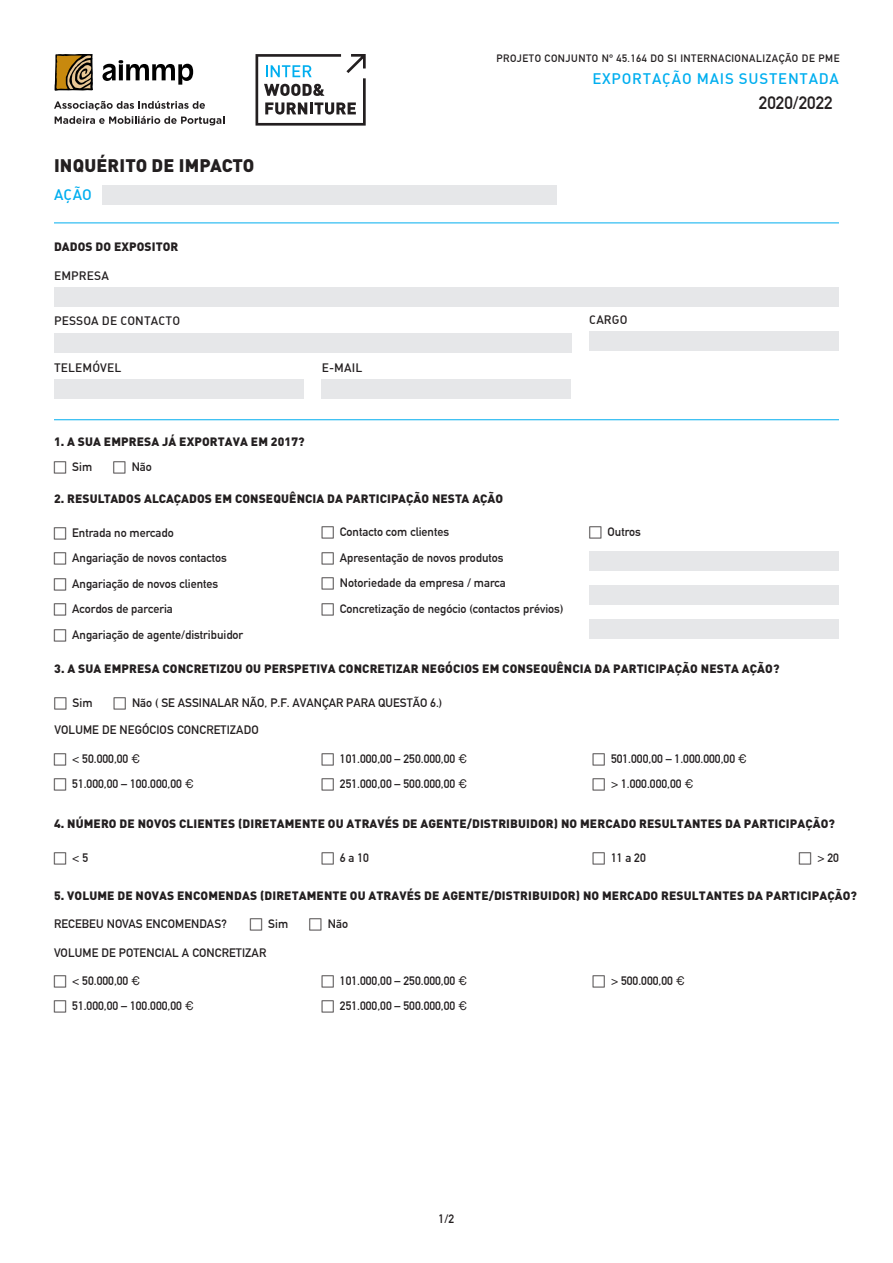
<style>
.page{position:relative;width:893px;height:1263px;background:#fff}
.page>*{position:absolute;margin:0;border:0;box-sizing:border-box;transform-origin:0 0}
.t1{font:900 18px "DIN";letter-spacing:.01em;color:#231f20}
.t2{font:700 17.7px "DIN Alternate";color:#231f20}
.t3{font:500 15px "DIN Alternate";letter-spacing:.05em;color:#00aeef}
.t4{font:700 12px/25.5px "DIN Alternate";color:#231f20}
.t5{font:900 12px "DIN";letter-spacing:.01em;color:#231f20}
.t6{font:700 12px "DIN Alternate";color:#231f20}
.t7{font:500 12px "DIN Alternate";letter-spacing:.01em;color:#231f20}
.t8{font:700 10.5px "DIN Alternate";letter-spacing:.05em;color:#231f20}
.s1{font-style:inherit}
.s2{font-family:"Helvetica";font-weight:400}
</style>
<div class="page">
<svg style="left:255px;top:54px;width:111px;height:72px"></svg>
<hr style="left:54px;top:222px;width:785px;height:1px;background:#00aeef">
<hr style="left:54px;top:419px;width:785px;height:1px;background:#00aeef">
<div style="left:54px;top:288px;width:785px;height:19px;background:#e6e7e9"></div>
<div style="left:54px;top:333px;width:517px;height:19px;background:#e6e7e9"></div>
<div style="left:54px;top:380px;width:250px;height:19px;background:#e6e7e9"></div>
<div style="left:322px;top:380px;width:249px;height:19px;background:#e6e7e9"></div>
<div style="left:589px;top:332px;width:250px;height:19px;background:#e6e7e9"></div>
<div style="left:589px;top:551px;width:250px;height:19px;background:#e6e7e9"></div>
<div style="left:589px;top:585px;width:250px;height:19px;background:#e6e7e9"></div>
<div style="left:589px;top:619px;width:250px;height:20px;background:#e6e7e9"></div>
<svg style="left:55px;top:54px;width:38px;height:37px"></svg>
<svg style="left:102px;top:60px;width:91px;height:25px"></svg>
<svg style="left:54px;top:101px;width:151px;height:9px"></svg>
<svg style="left:55px;top:116px;width:169px;height:9px"></svg>
<div style="left:102px;top:186px;width:455px;height:19px;background:#e6e7e9"></div>
<h1 class="t1" style="left:54px;top:153px;width:202px">INQUÉRITO DE IMPACTO</h1>
<p class="t3" style="left:54px;top:185px;width:39px">AÇÃO</p>
<p class="t5" style="left:54px;top:239px;width:126px">DADOS DO EXPOSITOR</p>
<p class="t7" style="left:54px;top:268px;width:56px">EMPRESA</p>
<p class="t7" style="left:54px;top:313px;width:128px">PESSOA DE CONTACTO</p>
<p class="t7" style="left:54px;top:360px;width:69px">TELEMÓVEL</p>
<p class="t7" style="left:322px;top:360px;width:42px">E-MAIL</p>
<p class="t5" style="left:54px;top:434px;width:252px">1. A SUA EMPRESA JÁ EXPORTAVA EM 2017?</p>
<p class="t4" style="left:72px;top:453px;width:21px">Sim</p>
<p class="t4" style="left:132px;top:453px;width:22px">Não</p>
<p class="t8" style="left:496px;top:50px;width:345px">PROJETO CONJUNTO Nº <span class="s1">45.164</span> DO SI INTERNACIONALIZAÇÃO DE PME</p>
<h2 class="t2" style="left:759px;top:89px;width:75px">20<span class="s1">20</span>/202<span class="s1">2</span></h2>
<p class="t3" style="left:592px;top:69px;width:248px">EXPORTAÇÃO MAIS SUSTENTADA</p>
<p class="t7" style="left:589px;top:312px;width:40px">CARGO</p>
<p class="t5" style="left:54px;top:490px;width:451px">2. RESULTADOS ALCAÇADOS EM CONSEQUÊNCIA DA PARTICIPAÇÃO NESTA AÇÃO</p>
<p class="t4" style="left:72px;top:519px;width:173px">Entrada no mercado<br>Angariação de novos contactos<br>Angariação de novos clientes<br>Acordos de parceria<br>Angariação de agente/distribuidor</p>
<p class="t4" style="left:340px;top:519px;width:225px">Contacto com clientes<br>Apresentação de novos produtos Notoriedade da empresa / marca Concretização de negócio (contactos prévios)</p>
<p class="t4" style="left:608px;top:519px;width:35px">Outros</p>
<p class="t5" style="left:54px;top:660px;width:727px">3. A SUA EMPRESA CONCRETIZOU OU PERSPETIVA CONCRETIZAR NEGÓCIOS EM CONSEQUÊNCIA DA PARTICIPAÇÃO NESTA AÇÃO?</p>
<p class="t4" style="left:73px;top:689px;width:21px">Sim</p>
<p class="t6" style="left:132px;top:693px;width:312px"><span class="s1">Não</span> ( SE ASSINALAR NÃO, P.F. AVANÇAR PARA QUESTÃO 6.)</p>
<p class="t4" style="left:54px;top:717px;width:206px">VOLUME DE NEGÓCIOS CONCRETIZADO</p>
<p class="t4" style="left:72px;top:745px;width:123px">&lt; 50.000,00 <span class="s2">€<br></span>51.000,00 – 100.000,00 <span class="s2">€</span></p>
<p class="t4" style="left:340px;top:745px;width:129px">101.000,00 – 250.000,00 <span class="s2">€<br></span>251.000,00 – 500.000,00 <span class="s2">€</span></p>
<p class="t4" style="left:611px;top:745px;width:137px">501.000,00 – 1.000.000,00 <span class="s2">€ </span>&gt; 1.000.000,00 <span class="s2">€</span></p>
<p class="t5" style="left:54px;top:815px;width:782px">4. NÚMERO DE NOVOS CLIENTES (DIRETAMENTE OU ATRAVÉS DE AGENTE/DISTRIBUIDOR) NO MERCADO RESULTANTES DA PARTICIPAÇÃO?</p>
<p class="t4" style="left:72px;top:844px;width:17px">&lt; 5</p>
<p class="t4" style="left:340px;top:844px;width:31px">6 a 10</p>
<p class="t4" style="left:611px;top:844px;width:36px">11 a 20</p>
<p class="t4" style="left:817px;top:844px;width:23px">&gt; 20</p>
<p class="t5" style="left:54px;top:887px;width:804px">5. VOLUME DE NOVAS ENCOMENDAS (DIRETAMENTE OU ATRAVÉS DE AGENTE/DISTRIBUIDOR) NO MERCADO RESULTANTES DA PARTICIPAÇÃO?</p>
<p class="t4" style="left:54px;top:910px;width:174px">RECEBEU NOVAS ENCOMENDAS?</p>
<p class="t4" style="left:268px;top:910px;width:21px">Sim</p>
<p class="t4" style="left:328px;top:910px;width:22px">Não</p>
<p class="t4" style="left:54px;top:939px;width:214px">VOLUME DE POTENCIAL A CONCRETIZAR</p>
<p class="t4" style="left:72px;top:967px;width:123px">&lt; 50.000,00 <span class="s2">€<br></span>51.000,00 – 100.000,00 <span class="s2">€</span></p>
<p class="t4" style="left:340px;top:967px;width:129px">101.000,00 – 250.000,00 <span class="s2">€<br></span>251.000,00 – 500.000,00 <span class="s2">€</span></p>
<p class="t4" style="left:611px;top:967px;width:75px">&gt; 500.000,00 <span class="s2">€</span></p>
<p class="t4" style="left:439px;top:1205px;width:17px">1/2</p>
</div>
